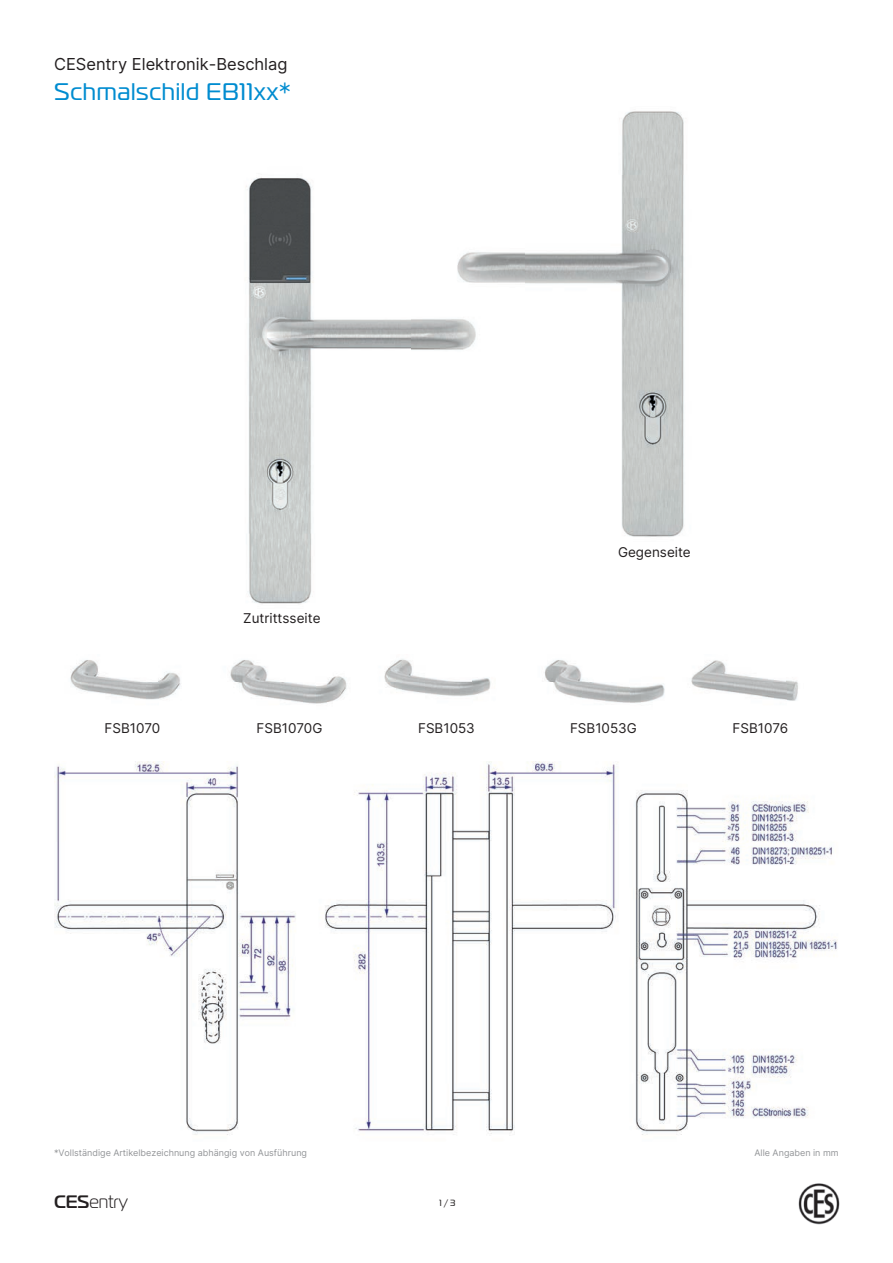
<style>
.page{position:relative;width:893px;height:1263px;background:#fff}
.page>*{position:absolute;margin:0;border:0;box-sizing:border-box;transform-origin:0 0}
.t1{font:24px "Magistral";letter-spacing:.03em;color:#008cd0}
.t2{font:300 18px "Magistral";color:#231f20}
.t3{font:16.5px "Inter";color:#231f20}
.t4{font:13.5px "Inter";color:#231f20}
.t5{font:9px "Inter";color:#939598}
.t6{font:9px "Magistral";color:#231f20}
.s1{font-weight:500}
</style>
<div class="page">
<img style="left:54px;top:761px;width:783px;height:374px">
<img style="left:246px;top:177px;width:165px;height:357px">
<img style="left:249px;top:534px;width:63px;height:70px">
<img style="left:622px;top:111px;width:62px;height:64px">
<img style="left:525px;top:175px;width:159px;height:362px">
<img style="left:411px;top:252px;width:114px;height:98px">
<img style="left:70px;top:659px;width:728px;height:45px">
<img style="left:798px;top:1183px;width:42px;height:42px">
<h3 class="t3" style="left:54px;top:52px;width:235px">CESentry Elektronik-Beschlag</h3>
<h1 class="t1" style="left:54px;top:77px;width:239px">Schmalschild EB11xx*</h1>
<h3 class="t4" style="left:243px;top:608px;width:79px">Zutrittsseite</h3>
<h3 class="t4" style="left:618px;top:542px;width:74px">Gegenseite</h3>
<h3 class="t4" style="left:105px;top:718px;width:57px">FSB1070</h3>
<h3 class="t4" style="left:257px;top:718px;width:67px">FSB1070G</h3>
<h3 class="t4" style="left:418px;top:718px;width:58px">FSB1053</h3>
<h3 class="t4" style="left:570px;top:718px;width:68px">FSB1053G</h3>
<h3 class="t4" style="left:733px;top:718px;width:57px">FSB1076</h3>
<p class="t5" style="left:54px;top:1146px;width:255px">*Vollständige Artikelbezeichnung abhängig von Ausführung</p>
<p class="t5" style="left:754px;top:1146px;width:86px">Alle Angaben in mm</p>
<h2 class="t2" style="left:54px;top:1191px;width:76px"><span class="s1">CES</span>entry</h2>
<p class="t6" style="left:439px;top:1198px;width:18px">1 / 3</p>
</div>
